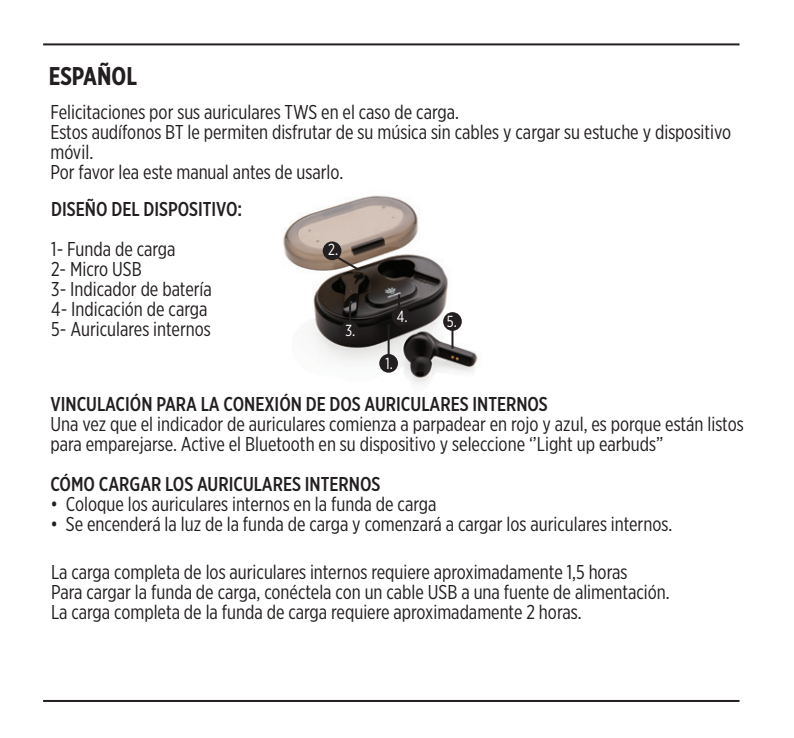
<style>
.page{position:relative;width:794px;height:738px;background:#fff}
.page>*{position:absolute;margin:0;border:0;box-sizing:border-box;transform-origin:0 0}
.Language{font:700 25.6px "Gotham X Narrow";color:#231f20}
.t1{font:20px/20px "Gotham X Narrow";color:#231f20}
.t2{font:500 20px "Gotham X Narrow";color:#231f20}
.t3{font:16px "Gotham X Narrow";color:#fff}
</style>
<div class="page">
<hr style="left:43px;top:43px;width:696px;height:2px;background:#231f20">
<hr style="left:43px;top:699px;width:696px;height:2px;background:#231f20">
<img style="left:283px;top:195px;width:195px;height:189px">
<hr style="left:387px;top:324px;width:2px;height:30px;background:#231f20">
<div style="left:379px;top:354px;width:19px;height:18px;background:#231f20;border-radius:50%"></div>
<svg style="left:330px;top:252px;width:31px;height:20px"></svg>
<div style="left:323px;top:241px;width:18px;height:19px;background:#231f20;border-radius:50%"></div>
<div style="left:392px;top:306px;width:18px;height:19px;background:#231f20;border-radius:50%"></div>
<svg style="left:398px;top:294px;width:2px;height:12px"></svg>
<hr style="left:349px;top:301px;width:2px;height:30px;background:#231f20">
<div style="left:340px;top:321px;width:19px;height:18px;background:#231f20;border-radius:50%"></div>
<hr style="left:451px;top:318px;width:2px;height:30px;background:#231f20">
<div style="left:443px;top:312px;width:19px;height:18px;background:#231f20;border-radius:50%"></div>
<p class="Language" style="left:49px;top:60px;width:90px">ESPAÑOL</p>
<p class="t1" style="left:50px;top:101px;width:410px">Felicitaciones por sus auriculares TWS en el caso de carga.</p>
<p class="t1" style="left:50px;top:121px;width:682px">Estos audífonos BT le permiten disfrutar de su música sin cables y cargar su estuche y dispositivo móvil.</p>
<p class="t1" style="left:50px;top:161px;width:294px">Por favor lea este manual antes de usarlo.</p>
<p class="t2" style="left:51px;top:197px;width:192px">DISEÑO DEL DISPOSITIVO:</p>
<p class="t1" style="left:51px;top:239px;width:126px">1- Funda de carga</p>
<p class="t1" style="left:51px;top:259px;width:92px">2- Micro USB</p>
<p class="t1" style="left:51px;top:279px;width:162px">3- Indicador de batería</p>
<p class="t1" style="left:51px;top:299px;width:158px">4- Indicación de carga</p>
<p class="t1" style="left:51px;top:319px;width:161px">5- Auriculares internos</p>
<p class="t3" style="left:328px;top:240px;width:12px">2.</p>
<p class="t3" style="left:397px;top:306px;width:12px">4.</p>
<p class="t3" style="left:447px;top:311px;width:12px">5.</p>
<p class="t3" style="left:345px;top:320px;width:11px">3.</p>
<p class="t3" style="left:385px;top:353px;width:9px">1.</p>
<p class="t2" style="left:50px;top:392px;width:499px">VINCULACIÓN PARA LA CONEXIÓN DE DOS AURICULARES INTERNOS</p>
<p class="t1" style="left:50px;top:413px;width:695px">Una vez que el indicador de auriculares comienza a parpadear en rojo y azul, es porque están listos para emparejarse. Active el Bluetooth en su dispositivo y seleccione ‘’Light up earbuds”</p>
<p class="t2" style="left:50px;top:472px;width:331px">CÓMO CARGAR LOS AURICULARES INTERNOS</p>
<p class="t1" style="left:50px;top:493px;width:387px">• Coloque los auriculares internos en la funda de carga</p>
<p class="t1" style="left:50px;top:513px;width:623px">• Se encenderá la luz de la funda de carga y comenzará a cargar los auriculares internos.</p>
<p class="t1" style="left:51px;top:561px;width:578px">La carga completa de los auriculares internos requiere aproximadamente 1,5 horas</p>
<p class="t1" style="left:51px;top:581px;width:620px">Para cargar la funda de carga, conéctela con un cable USB a una fuente de alimentación.</p>
<p class="t1" style="left:51px;top:601px;width:532px">La carga completa de la funda de carga requiere aproximadamente 2 horas.</p>
</div>
